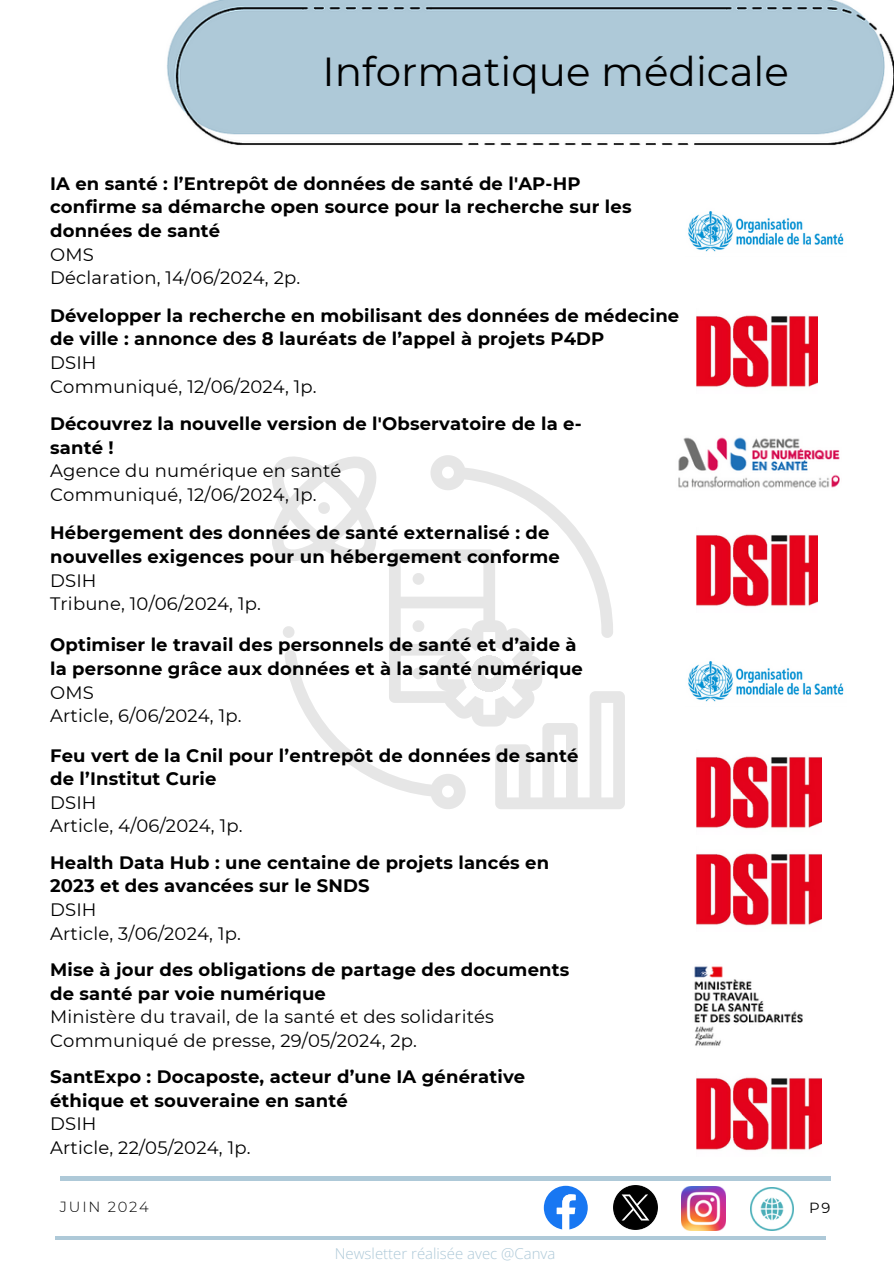
<style>
.page{position:relative;width:894px;height:1264px;background:#fff}
.page>*{position:absolute;margin:0;border:0;box-sizing:border-box;transform-origin:0 0}
.t1{font:40.5px "Montserrat";color:#000}
.t2{font:700 18px/23.7px "Montserrat";letter-spacing:.01em;color:#000}
.t3{font:18px/23.7px "Montserrat";letter-spacing:.01em;color:#000}
.t4{font:300 15px "Open Sans";color:#aec9d8}
.t5{font:300 14.7px "Montserrat";letter-spacing:.12em;color:#000}
.t6{font:14.7px "Montserrat";color:#000}
.s1{font-weight:400}
.s2{font-weight:700}
</style>
<div class="page">
<svg style="left:272px;top:455px;width:352px;height:354px"></svg>
<img style="left:167px;top:0;width:726px;height:146px">
<img style="left:750px;top:1187px;width:43px;height:43px">
<img style="left:681px;top:1186px;width:44px;height:44px">
<img style="left:613px;top:1185px;width:44px;height:44px">
<svg style="left:543px;top:1185px;width:44px;height:44px"></svg>
<hr style="left:60px;top:1176px;width:769px;height:4px;background:#aec9d8">
<hr style="left:56px;top:1236px;width:769px;height:3px;background:#aec9d8">
<img style="left:678px;top:437px;width:162px;height:51px">
<img style="left:688px;top:661px;width:156px;height:41px">
<img style="left:696px;top:1077px;width:125px;height:74px">
<img style="left:696px;top:853px;width:125px;height:73px">
<img style="left:696px;top:534px;width:121px;height:73px">
<img style="left:696px;top:315px;width:121px;height:73px">
<img style="left:694px;top:966px;width:109px;height:80px">
<img style="left:696px;top:756px;width:125px;height:73px">
<img style="left:688px;top:211px;width:156px;height:41px">
<h1 class="t1" style="left:322px;top:47px;width:468px">Informatique médicale</h1>
<h2 class="t2" style="left:50px;top:171px;width:582px">IA en santé : l’Entrepôt de données de santé de l'AP-HP confirme sa démarche open source pour la recherche sur les données de santé<br><span class="s1">OMS<br>Déclaration, 14/06/2024, 2p.</span></h2>
<h2 class="t2" style="left:50px;top:303px;width:630px">Développer la recherche en mobilisant des données de médecine de ville : annonce des 8 lauréats de l’appel à projets P4DP<br><span class="s1">DSIH<br>Communiqué, 12/06/2024, 1p.</span></h2>
<h2 class="t2" style="left:50px;top:411px;width:533px">Découvrez la nouvelle version de l'Observatoire de la e&shy;santé !<br><span class="s1">Agence du numérique en santé<br>Communiqué, 12/06/2024, 1p.</span></h2>
<p class="t2" style="left:50px;top:521px;width:511px">Hébergement des données de santé externalisé : de nouvelles exigences pour un hébergement conforme<br><span class="s1">DSIH<br>Tribune, 10/06/2024, 1p.</span></p>
<p class="t2" style="left:50px;top:633px;width:534px">Optimiser le travail des personnels de santé et d’aide à la personne grâce aux données et à la santé numérique <span class="s1">OMS<br>Article, 6/06/2024, 1p.</span></p>
<p class="t2" style="left:50px;top:743px;width:529px">Feu vert de la Cnil pour l’entrepôt de données de santé de l’Institut Curie<br><span class="s1">DSIH<br>Article, 4/06/2024, 1p.</span></p>
<p class="t2" style="left:50px;top:850px;width:500px">Health Data Hub : une centaine de projets lancés en<br>2023 et des avancées sur le SNDS<br><span class="s1">DSIH<br>Article, 3/06/2024, 1p.</span></p>
<h2 class="t3" style="left:50px;top:957px;width:520px"><span class="s2">Mise à jour des obligations de partage des documents de santé par voie numérique<br></span>Ministère du travail, de la santé et des solidarités Communiqué de presse, 29/05/2024, 2p.</h2>
<p class="t2" style="left:50px;top:1064px;width:476px">SantExpo : Docaposte, acteur d’une IA générative éthique et souveraine en santé<br><span class="s1">DSIH<br>Article, 22/05/2024, 1p.</span></p>
<p class="t5" style="left:60px;top:1197px;width:90px">JUIN 2024</p>
<h2 class="t6" style="left:809px;top:1198px;width:23px">P9</h2>
<p class="t4" style="left:335px;top:1242px;width:222px">Newsletter réalisée avec @Canva</p>
</div>
